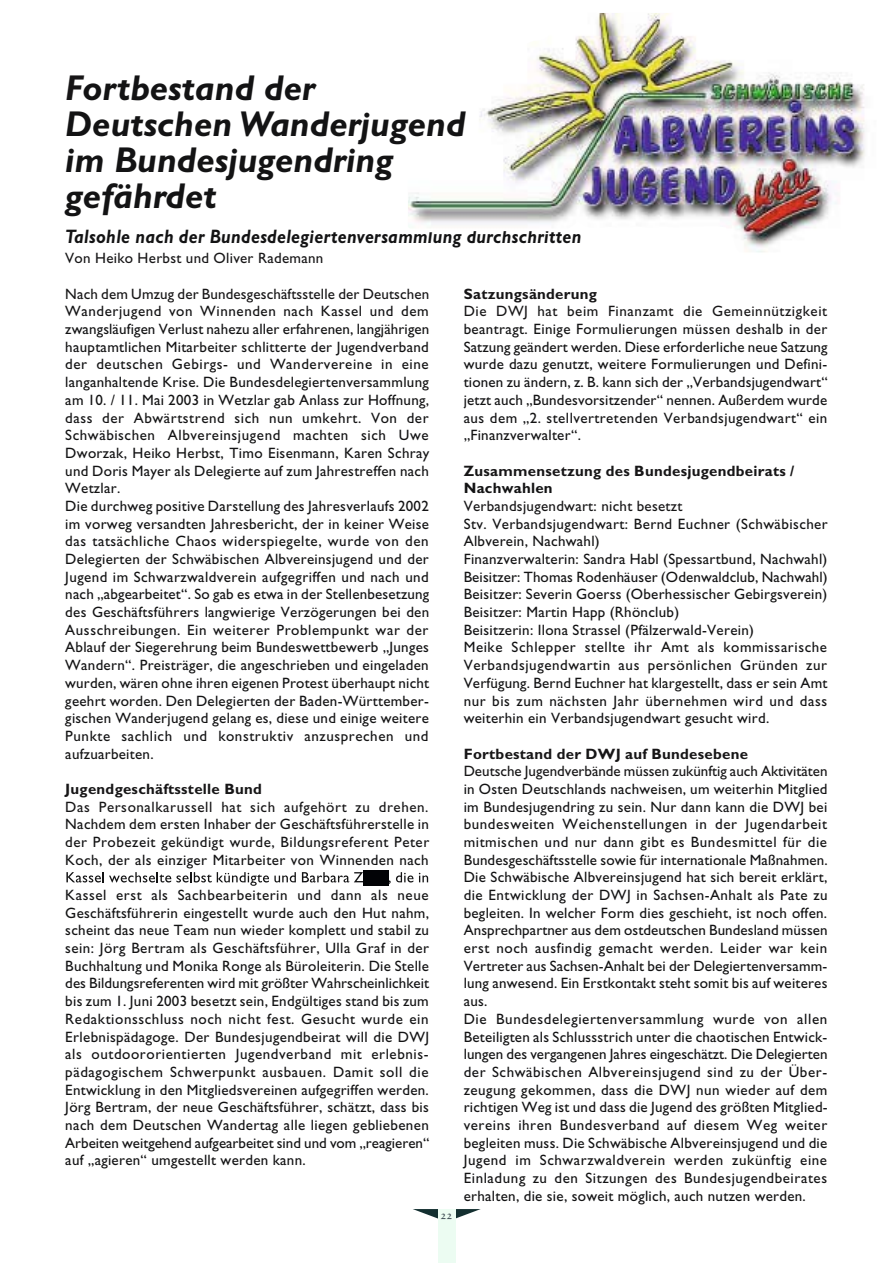
<style>
.page{position:relative;width:893px;height:1263px;background:#fff}
.page>*{position:absolute;margin:0;border:0;box-sizing:border-box;transform-origin:0 0}
.t1{font:italic 700 36px/36px "Gill Sans";color:#131314}
.t2{font:italic 700 19.5px "Gill Sans";letter-spacing:.02em;color:#131314;scale:.9 1}
.t3{font:15px/17.7px "Gill Sans";letter-spacing:.02em;color:#131314}
.t4{font:15px "Gill Sans";letter-spacing:.02em;color:#171617}
.t5{font:700 15px "Gill Sans";letter-spacing:.02em;color:#171617}
.t6{font:15px "Gill Sans";letter-spacing:.04em;color:#171617}
.t7{font:15px "Gill Sans";color:#171617}
.t8{font:700 15px "Gill Sans";letter-spacing:.02em;color:#131314}
.t9{font:12px "Gas Reg Old";color:#3b4951}
.s1{color:#171617}
</style>
<div class="page">
<svg style="left:413px;top:1209px;width:67px;height:13px"></svg>
<div style="left:438px;top:1209px;width:17px;height:54px;background:#ecfcf2"></div>
<svg style="left:66px;top:872px;width:230px;height:14px"></svg>
<svg style="left:302px;top:872px;width:88px;height:14px"></svg>
<svg style="left:396px;top:872px;width:17px;height:10px"></svg>
<svg style="left:419px;top:873px;width:9px;height:9px"></svg>
<img style="left:408px;top:13px;width:457px;height:239px">
<div style="left:364px;top:870px;width:25px;height:16px;background:#020306"></div>
<h1 class="t1" style="left:65px;top:74px;width:401px"><span class="s1">F</span>ortbestand der<br>Deutschen Wanderjugend im Bundesjugendring gefährdet</h1>
<h2 class="t2" style="left:65px;top:230px;width:575px">Talsohle nach der Bundesdelegiertenversammlung durchschritten</h2>
<p class="t4" style="left:65px;top:253px;width:259px">Von Heiko Herbst und Oliver Rademann</p>
<p class="t4" style="left:65px;top:289px;width:365px">Nach dem Umzug der Bundesgeschäftsstelle der Deutschen</p>
<p class="t3" style="left:65px;top:304px;width:365px">Wanderjugend von Winnenden nach Kassel und dem zwangsläufigen Verlust nahezu aller erfahrenen, langjährigen hauptamtlichen Mitarbeiter schlitterte der Jugendverband der deutschen Gebirgs- und Wandervereine in eine langanhaltende Krise. Die Bundesdelegiertenversammlung am 10. / 11. Mai 2003 in Wetzlar gab Anlass zur Hoffnung, dass der Abwärtstrend sich nun umkehrt. Von der Schwäbischen Albvereinsjugend machten sich Uwe Dworzak, Heiko Herbst, Timo Eisenmann, Karen Schray und Doris Mayer als Delegierte auf zum Jahrestreffen nach Wetzlar.<br>Die durchweg positive Darstellung des Jahresverlaufs 2002 im vorweg versandten Jahresbericht, der in keiner Weise das tatsächliche Chaos widerspiegelte, wurde von den Delegierten der Schwäbischen Albvereinsjugend und der Jugend im Schwarzwaldverein aufgegriffen und nach und nach „abgearbeitet“. So gab es etwa in der Stellenbesetzung des Geschäftsführers langwierige Verzögerungen bei den Ausschreibungen. Ein weiterer Problempunkt war der Ablauf der Siegerehrung beim Bundeswettbewerb „Junges Wandern“. Preisträger, die angeschrieben und eingeladen wurden, wären ohne ihren eigenen Protest überhaupt nicht geehrt worden. Den Delegierten der Baden-Württember&shy;gischen Wanderjugend gelang es, diese und einige weitere Punkte sachlich und konstruktiv anzusprechen und aufzuarbeiten.</p>
<p class="t5" style="left:65px;top:784px;width:198px">Jugendgeschäftsstelle Bund</p>
<p class="t6" style="left:65px;top:801px;width:365px">Das Personalkarussell hat sich aufgehört zu drehen.</p>
<p class="t3" style="left:65px;top:817px;width:365px;text-align:justify">Nachdem dem ersten Inhaber der Geschäftsführerstelle in der Probezeit gekündigt wurde, Bildungsreferent Peter Koch, der als einziger Mitarbeiter von Winnenden nach</p>
<p class="t3" style="left:65px;top:888px;width:365px;text-align:justify">Kassel erst als Sachbearbeiterin und dann als neue Geschäftsführerin eingestellt wurde auch den Hut nahm, scheint das neue Team nun wieder komplett und stabil zu sein: Jörg Bertram als Geschäftsführer, Ulla Graf in der Buchhaltung und Monika Ronge als Büroleiterin. Die Stelle des Bildungsreferenten wird mit größter Wahrscheinlichkeit bis zum 1. Juni 2003 besetzt sein, Endgültiges stand bis zum Redaktionsschluss noch nicht fest. Gesucht wurde ein Erlebnispädagoge. Der Bundesjugendbeirat will die DWJ als outdoororientierten Jugendverband mit erlebnis&shy;pädagogischem Schwerpunkt ausbauen. Damit soll die Entwicklung in den Mitgliedsvereinen aufgegriffen werden.<br>Jörg Bertram, der neue Geschäftsführer, schätzt, dass bis nach dem Deutschen Wandertag alle liegen gebliebenen Arbeiten weitgehend aufgearbeitet sind und vom „reagieren“ auf „agieren“ umgestellt werden kann.</p>
<p class="t9" style="left:441px;top:1208px;width:13px">22</p>
<p class="t5" style="left:463px;top:289px;width:135px">Satzungsänderung</p>
<p class="t6" style="left:463px;top:306px;width:365px">Die DWJ hat beim Finanzamt die Gemeinnützigkeit</p>
<p class="t3" style="left:463px;top:322px;width:365px;text-align:justify">beantragt. Einige Formulierungen müssen deshalb in der Satzung geändert werden. Diese erforderliche neue Satzung wurde dazu genutzt, weitere Formulierungen und Defini&shy;tionen zu ändern, z. B. kann sich der „Verbandsjugendwart“ jetzt auch „Bundesvorsitzender“ nennen. Außerdem wurde aus dem „2. stellvertretenden Verbandsjugendwart“ ein „Finanzverwalter“.</p>
<p class="t5" style="left:463px;top:465px;width:332px">Zusammensetzung des Bundesjugendbeirats /</p>
<p class="t8" style="left:463px;top:483px;width:90px">Nachwahlen</p>
<p class="t4" style="left:463px;top:501px;width:220px">Verbandsjugendwart: nicht besetzt</p>
<p class="t3" style="left:463px;top:516px;width:365px">Stv. Verbandsjugendwart: Bernd Euchner (Schwäbischer Albverein, Nachwahl)<br>Finanzverwalterin: Sandra Habl (Spessartbund, Nachwahl)<br>Beisitzer: Thomas Rodenhäuser (Odenwaldclub, Nachwahl)<br>Beisitzer: Severin Goerss (Oberhessischer Gebirgsverein)<br>Beisitzer: Martin Happ (Rhönclub)<br>Beisitzerin: Ilona Strassel (Pfälzerwald-Verein)<br>Meike Schlepper stellte ihr Amt als kommissarische Verbandsjugendwartin aus persönlichen Gründen zur Verfügung. Bernd Euchner hat klargestellt, dass er sein Amt nur bis zum nächsten Jahr übernehmen wird und dass weiterhin ein Verbandsjugendwart gesucht wird.</p>
<p class="t5" style="left:463px;top:748px;width:286px">Fortbestand der DWJ auf Bundesebene</p>
<p class="t7" style="left:463px;top:766px;width:365px">Deutsche Jugendverbände müssen zukünftig auch Aktivitäten</p>
<p class="t3" style="left:463px;top:782px;width:365px">in Osten Deutschlands nachweisen, um weiterhin Mitglied im Bundesjugendring zu sein. Nur dann kann die DWJ bei bundesweiten Weichenstellungen in der Jugendarbeit mitmischen und nur dann gibt es Bundesmittel für die Bundesgeschäftsstelle sowie für internationale Maßnahmen.<br>Die Schwäbische Albvereinsjugend hat sich bereit erklärt, die Entwicklung der DWJ in Sachsen-Anhalt als Pate zu begleiten. In welcher Form dies geschieht, ist noch offen.<br>Ansprechpartner aus dem ostdeutschen Bundesland müssen erst noch ausfindig gemacht werden. Leider war kein Vertreter aus Sachsen-Anhalt bei der Delegiertenversamm&shy;lung anwesend. Ein Erstkontakt steht somit bis auf weiteres aus.<br>Die Bundesdelegiertenversammlung wurde von allen Beteiligten als Schlussstrich unter die chaotischen Entwick&shy;lungen des vergangenen Jahres eingeschätzt. Die Delegierten der Schwäbischen Albvereinsjugend sind zu der Über&shy;zeugung gekommen, dass die DWJ nun wieder auf dem richtigen Weg ist und dass die Jugend des größten Mitglied&shy;vereins ihren Bundesverband auf diesem Weg weiter begleiten muss. Die Schwäbische Albvereinsjugend und die Jugend im Schwarzwaldverein werden zukünftig eine Einladung zu den Sitzungen des Bundesjugendbeirates erhalten, die sie, soweit möglich, auch nutzen werden.</p>
</div>
